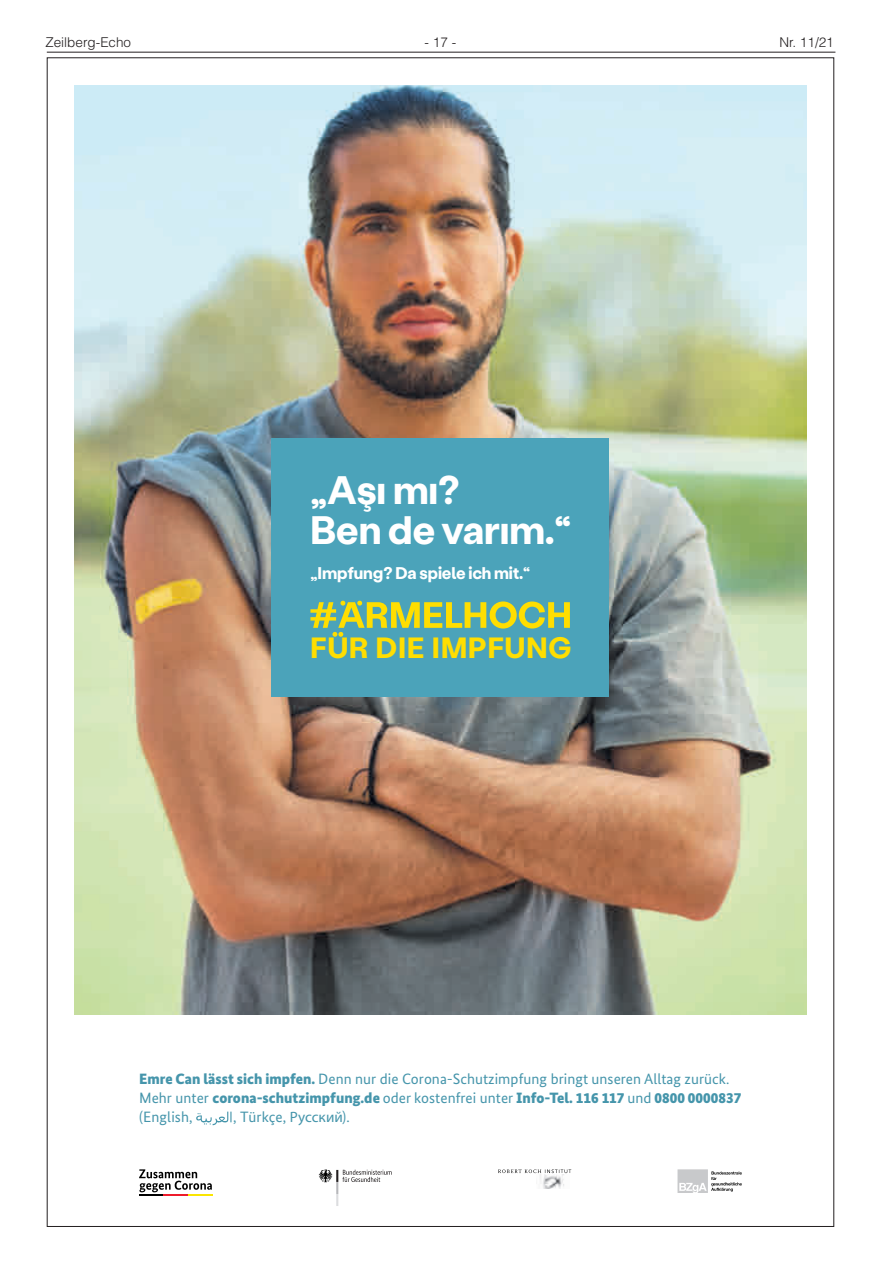
<style>
.page{position:relative;width:881px;height:1263px;background:#fff}
.page>*{position:absolute;margin:0;border:0;box-sizing:border-box;transform-origin:0 0}
.t1{font:700 39.75px/39.8px "Stabil Grotesk";letter-spacing:-.005em;color:#fff}
.t2{font:700 29.25px "Stabil Grotesk";letter-spacing:.035em;color:#ffde01}
.t3{font:700 16.95px "Stabil Grotesk";letter-spacing:-.01em;color:#fff}
.t4{font:15px/19px "Bundes Sans";letter-spacing:.005em;color:#4595ab}
.t5{font:13.5px "Helvetica LT Light 17";color:#231f20}
.s1{font-weight:900}
.s2{font-family:"Myriad Pro"}
</style>
<div class="page">
<hr style="left:47px;top:52px;width:788px;height:1px;background:#231f20">
<svg style="left:139px;top:1169px;width:73px;height:23px"></svg>
<hr style="left:139px;top:1194px;width:24px;height:2px;background:#000">
<hr style="left:163px;top:1194px;width:25px;height:2px;background:#ee1b2b">
<hr style="left:188px;top:1194px;width:24px;height:2px;background:#fae501">
<svg style="left:318px;top:1169px;width:74px;height:37px"></svg>
<svg style="left:498px;top:1169px;width:73px;height:4px"></svg>
<img style="left:540px;top:1175px;width:24px;height:13px">
<svg style="left:677px;top:1169px;width:64px;height:24px"></svg>
<svg style="left:196px;top:1111px;width:35px;height:14px"></svg>
<img style="left:75px;top:85px;width:730px;height:929px">
<div style="left:272px;top:438px;width:336px;height:258px;background:#4ba3ba"></div>
<svg style="left:310px;top:601px;width:259px;height:36px"></svg>
<p class="t5" style="left:45px;top:34px;width:87px">Zeilberg-Echo</p>
<p class="t5" style="left:424px;top:34px;width:33px">- 17 -</p>
<p class="t5" style="left:779px;top:34px;width:56px">Nr. 11/21</p>
<h1 class="t1" style="left:310px;top:469px;width:262px">„Aşı mı?<br>Ben de varım.“</h1>
<p class="t3" style="left:310px;top:562px;width:221px">„Impfung? Da spiele ich mit.“</p>
<h2 class="t2" style="left:310px;top:628px;width:262px">FUR DIE IMPFUNG</h2>
<p class="t4" style="left:139px;top:1069px;width:603px"><span class="s1">Emre Can lässt sich impfen.</span> Denn nur die Corona-Schutzimpfung bringt unseren Alltag zurück.<br>Mehr unter <span class="s1">corona-schutzimpfung.de</span> oder kostenfrei unter <span class="s1">Info-Tel. 116 117</span> und <span class="s1">0800 0000837 </span>(English,</p>
<p class="t4" style="left:233px;top:1107px;width:118px">, Türkçe, <span class="s2">Русский</span>).</p>
</div>
